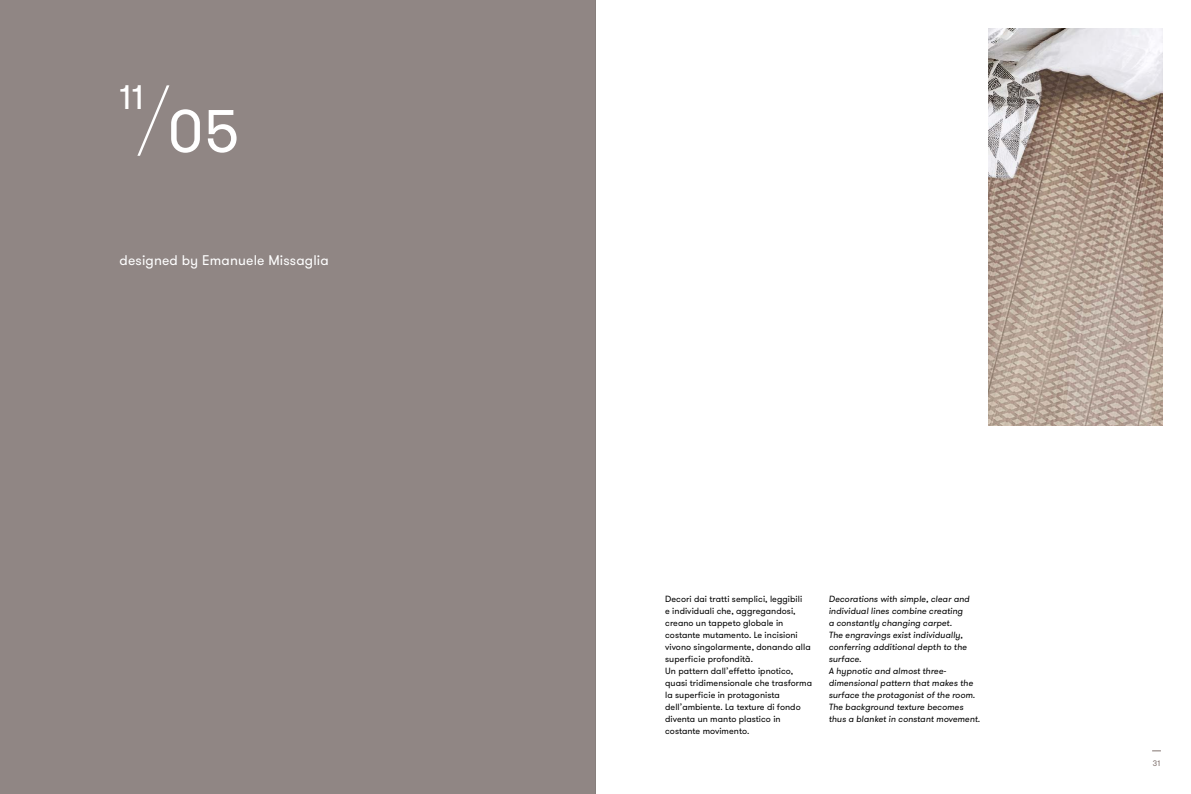
<style>
.page{position:relative;width:1191px;height:794px;background:#fff}
.page>*{position:absolute;margin:0;border:0;box-sizing:border-box;transform-origin:0 0}
.t1{font:60px "GT Walsheim Pro";color:#fff}
.t2{font:34px "GT Walsheim Pro";color:#fff}
.t3{font:14px "GT Walsheim Pro";letter-spacing:.01em;color:#fff}
.t4{font:9px/12px "GT Walsheim Pro";letter-spacing:.005em;color:#000}
.t5{font:italic 9px/12px "GT Walsheim Pro";letter-spacing:.005em;color:#000}
.t6{font:8px "GT Walsheim Pro";color:#827470}
</style>
<div class="page">
<img style="left:988px;top:28px;width:174px;height:397px">
<div style="left:0;top:0;width:596px;height:794px;background:#908684"></div>
<svg style="left:137px;top:85px;width:32px;height:71px;background:#998f8e"></svg>
<h2 class="t2" style="left:120px;top:76px;width:25px">11</h2>
<h1 class="t1" style="left:168px;top:93px;width:73px">05</h1>
<h3 class="t3" style="left:120px;top:251px;width:211px">designed by Emanuele Missaglia</h3>
<p class="t4" style="left:665px;top:593px;width:148px">Decori dai tratti semplici, leggibili<br>e individuali che, aggregandosi, creano un tappeto globale in costante mutamento. Le incisioni vivono singolarmente, donando alla superficie profondità.<br>Un pattern dall’effetto ipnotico, quasi tridimensionale che trasforma la superficie in protagonista dell’ambiente. La texture di fondo diventa un manto plastico in costante movimento.</p>
<p class="t5" style="left:828px;top:593px;width:153px">Decorations with simple, clear and individual lines combine creating<br>a constantly changing carpet.<br>The engravings exist individually, conferring additional depth to the surface.<br>A hypnotic and almost three&shy;dimensional pattern that makes the surface the protagonist of the room.<br>The background texture becomes thus a blanket in constant movement.</p>
<p class="t6" style="left:1152px;top:758px;width:9px">31</p>
</div>
